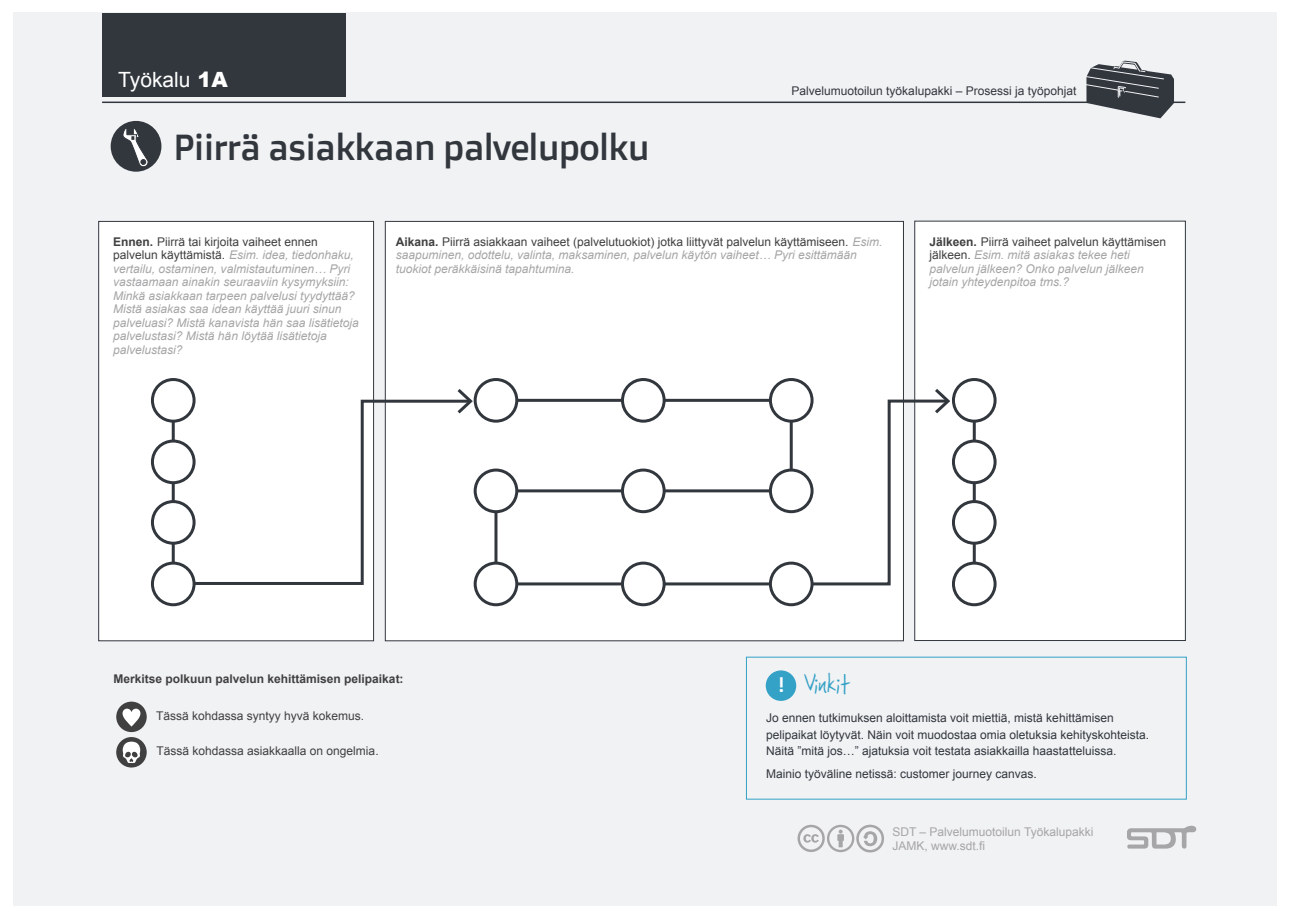
<style>
.page{position:relative;width:1289px;height:919px;background:#fff}
.page>*{position:absolute;margin:0;border:0;box-sizing:border-box;transform-origin:0 0}
.t1{font:36px "Doppio One";letter-spacing:-.025em;color:#32373e}
.t2{font:27px "Faraco Hand";letter-spacing:-.025em;color:#34a1c6}
.t3{font:21px "Arial";color:#fff}
.t4{font:italic 12px/13.5px "Arial";color:#a6a5a7}
.t5{font:12px/16.5px "Arial";color:#32373e}
.t6{font:12px "Arial";color:#404041}
.t7{font:12px/13.5px "Arial";color:#a6a5a7}
.t8{font:700 12px "Arial";color:#404041}
.s1{font-weight:900}
.s2{font-weight:700;font-style:normal;color:#404041}
.s3{font-style:normal;color:#404041}
.s4{font-family:"Doppio One";font-size:21px;color:#fff}
</style>
<div class="page">
<div style="left:13px;top:13px;width:1263px;height:893px;background:#f1f2f4"></div>
<div style="left:98px;top:221px;width:276px;height:420px;background:#fff;border:1px solid #32373e"></div>
<div style="left:102px;top:13px;width:243px;height:84px;background:#32373e"></div>
<div style="left:385px;top:221px;width:518px;height:420px;background:#fff;border:1px solid #32373e"></div>
<div style="left:914px;top:221px;width:271px;height:420px;background:#fff;border:1px solid #32373e"></div>
<div style="left:111px;top:121px;width:50px;height:51px;background:#32373e;border-radius:50%"></div>
<svg style="left:123px;top:129px;width:25px;height:38px"></svg>
<div style="left:116px;top:701px;width:31px;height:31px;background:#404041;border-radius:50%"></div>
<svg style="left:122px;top:708px;width:18px;height:18px"></svg>
<div style="left:116px;top:737px;width:31px;height:30px;background:#404041;border-radius:50%"></div>
<svg style="left:123px;top:741px;width:17px;height:22px"></svg>
<svg style="left:191px;top:398px;width:269px;height:188px"></svg>
<svg style="left:457px;top:389px;width:16px;height:24px"></svg>
<svg style="left:809px;top:389px;width:141px;height:198px"></svg>
<hr style="left:172px;top:421px;width:3px;height:142px;background:#32373e">
<hr style="left:517px;top:399px;width:253px;height:3px;background:#32373e">
<hr style="left:517px;top:489px;width:253px;height:3px;background:#32373e">
<hr style="left:517px;top:582px;width:257px;height:3px;background:#32373e">
<hr style="left:494px;top:511px;width:3px;height:52px;background:#32373e">
<hr style="left:789px;top:421px;width:3px;height:49px;background:#32373e">
<hr style="left:972px;top:421px;width:3px;height:142px;background:#32373e">
<div style="left:151px;top:378px;width:44px;height:44px;border:3px solid #32373e;border-radius:50%"></div>
<div style="left:152px;top:441px;width:42px;height:41px;background:#fff;border-radius:50%"></div>
<div style="left:151px;top:439px;width:44px;height:45px;border:3px solid #32373e;border-radius:50%"></div>
<div style="left:152px;top:501px;width:42px;height:42px;background:#fff;border-radius:50%"></div>
<div style="left:151px;top:500px;width:44px;height:44px;border:3px solid #32373e;border-radius:50%"></div>
<div style="left:151px;top:561px;width:44px;height:45px;border:3px solid #32373e;border-radius:50%"></div>
<div style="left:951px;top:378px;width:45px;height:44px;border:3px solid #32373e;border-radius:50%"></div>
<div style="left:953px;top:441px;width:42px;height:41px;background:#fff;border-radius:50%"></div>
<div style="left:951px;top:439px;width:45px;height:45px;border:3px solid #32373e;border-radius:50%"></div>
<div style="left:953px;top:501px;width:42px;height:42px;background:#fff;border-radius:50%"></div>
<div style="left:951px;top:500px;width:45px;height:44px;border:3px solid #32373e;border-radius:50%"></div>
<div style="left:951px;top:561px;width:45px;height:45px;border:3px solid #32373e;border-radius:50%"></div>
<div style="left:473px;top:378px;width:45px;height:44px;border:3px solid #32373e;border-radius:50%"></div>
<div style="left:473px;top:468px;width:45px;height:45px;border:3px solid #32373e;border-radius:50%"></div>
<div style="left:473px;top:561px;width:45px;height:45px;border:3px solid #32373e;border-radius:50%"></div>
<div style="left:622px;top:379px;width:42px;height:42px;background:#fff;border-radius:50%"></div>
<div style="left:621px;top:378px;width:44px;height:44px;border:3px solid #32373e;border-radius:50%"></div>
<div style="left:622px;top:470px;width:42px;height:41px;background:#fff;border-radius:50%"></div>
<div style="left:621px;top:468px;width:44px;height:45px;border:3px solid #32373e;border-radius:50%"></div>
<div style="left:622px;top:563px;width:42px;height:41px;background:#fff;border-radius:50%"></div>
<div style="left:621px;top:561px;width:44px;height:45px;border:3px solid #32373e;border-radius:50%"></div>
<div style="left:769px;top:378px;width:44px;height:44px;border:3px solid #32373e;border-radius:50%"></div>
<div style="left:769px;top:468px;width:44px;height:45px;border:3px solid #32373e;border-radius:50%"></div>
<div style="left:770px;top:563px;width:42px;height:41px;background:#fff;border-radius:50%"></div>
<div style="left:769px;top:561px;width:44px;height:45px;border:3px solid #32373e;border-radius:50%"></div>
<hr style="left:102px;top:101px;width:1083px;height:2px;background:#32373e">
<div style="left:765px;top:670px;width:31px;height:30px;background:#34a1c6;border-radius:50%"></div>
<svg style="left:1085px;top:61px;width:88px;height:57px"></svg>
<svg style="left:1127px;top:825px;width:69px;height:23px"></svg>
<svg style="left:797px;top:824px;width:87px;height:28px"></svg>
<h3 class="t3" style="left:118px;top:68px;width:111px">Työkalu <span class="s1">1A</span></h3>
<h1 class="t1" style="left:173px;top:124px;width:477px">Piirrä asiakkaan palvelupolku</h1>
<p class="t5" style="left:791px;top:82px;width:286px">Palvelumuotoilun työkalupakki – Prosessi ja työpohjat</p>
<p class="t4" style="left:113px;top:234px;width:247px"><span class="s2">Ennen.</span> <span class="s3">Piirrä tai kirjoita vaiheet ennen palvelun käyttämistä.</span> Esim. idea, tiedonhaku, vertailu, ostaminen, valmistautuminen… Pyri vastaamaan ainakin seuraaviin kysymyksiin:<br>Minkä asiakkaan tarpeen palvelusi tyydyttää?<br>Mistä asiakas saa idean käyttää juuri sinun palveluasi? Mistä kanavista hän saa lisätietoja palvelustasi? Mistä hän löytää lisätietoja palvelustasi?</p>
<p class="t4" style="left:929px;top:234px;width:238px"><span class="s2">Jälkeen.</span> <span class="s3">Piirrä vaiheet palvelun käyttämisen jälkeen.</span> Esim. mitä asiakas tekee heti palvelun jälkeen? Onko palvelun jälkeen jotain yhteydenpitoa tms.?</p>
<p class="t4" style="left:396px;top:234px;width:488px"><span class="s2">Aikana.</span> <span class="s3">Piirrä asiakkaan vaiheet (palvelutuokiot) jotka liittyvät palvelun käyttämiseen.</span> Esim. saapuminen, odottelu, valinta, maksaminen, palvelun käytön vaiheet… Pyri esittämään tuokiot peräkkäisinä tapahtumina.</p>
<p class="t8" style="left:113px;top:672px;width:292px">Merkitse polkuun palvelun kehittämisen pelipaikat:</p>
<p class="t6" style="left:156px;top:709px;width:210px">Tässä kohdassa syntyy hyvä kokemus.</p>
<p class="t6" style="left:156px;top:744px;width:224px">Tässä kohdassa asiakkaalla on ongelmia.</p>
<h2 class="t2" style="left:778px;top:674px;width:74px"><span class="s4">!</span> Vinkit</h2>
<p class="t5" style="left:766px;top:709px;width:384px">Jo ennen tutkimuksen aloittamista voit miettiä, mistä kehittämisen pelipaikat löytyvät. Näin voit muodostaa omia oletuksia kehityskohteista.<br>Näitä ”mitä jos…” ajatuksia voit testata asiakkailla haastatteluissa.</p>
<p class="t5" style="left:766px;top:765px;width:272px">Mainio työväline netissä: customer journey canvas.</p>
<p class="t7" style="left:892px;top:825px;width:202px">SDT – Palvelumuotoilun Työkalupakki<br>JAMK, www.sdt.fi</p>
</div>
